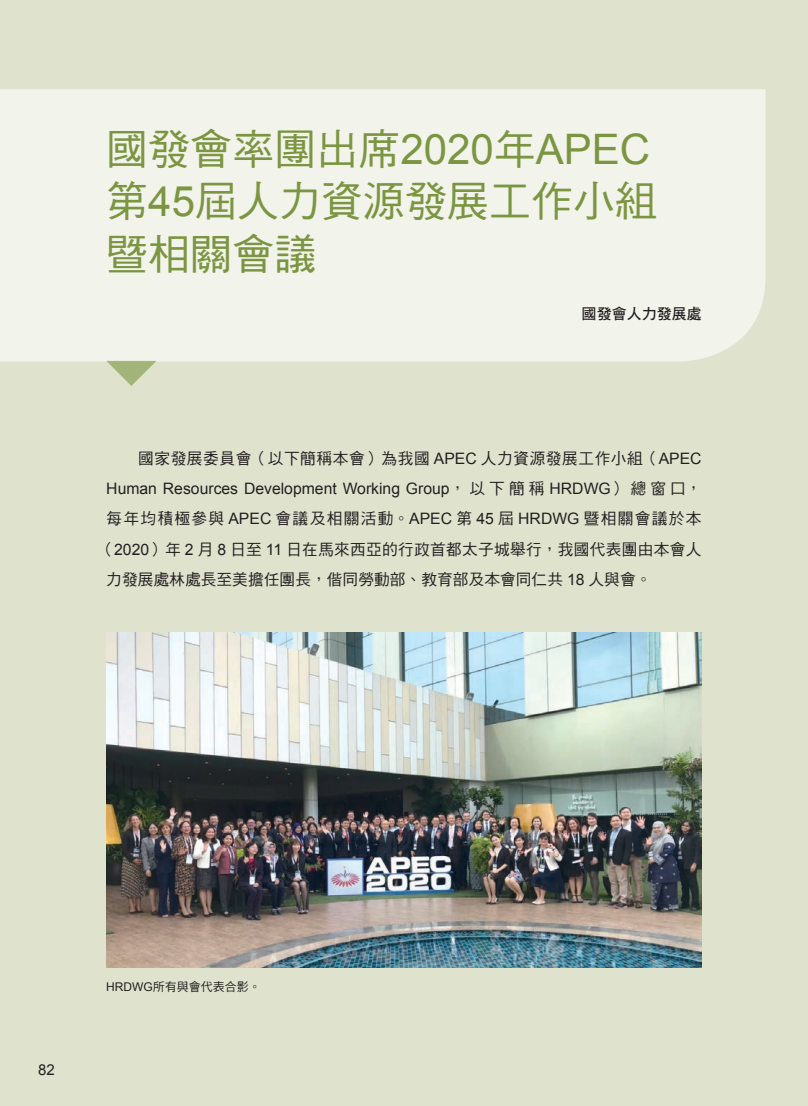
<style>
.page{position:relative;width:808px;height:1106px;background:#fff}
.page>*{position:absolute;margin:0;border:0;box-sizing:border-box;transform-origin:0 0}
.t1{font:42px/52.5px "DF Hei Std W5";color:#7b9540}
.t2{font:15.75px "DF Hei Std W5";letter-spacing:.015em;color:#231f20}
.t3{font:15.75px "Arial";color:#231f20}
.t4{font:15.75px "DF Hei Std W5";letter-spacing:.08em;color:#231f20}
.t5{font:15px "DF Hei Std W7";color:#231f20}
.t6{font:15px "Arial";color:#231f20}
.t7{font:12px "DF Hei Std W5";color:#231f20}
.s1{font-family:"Arial"}
.s2{font-family:"DF Hei Std W5"}
</style>
<div class="page">
<div style="left:0;top:0;width:807px;height:1106px;background:#dfe3ce"></div>
<div style="left:0;top:89px;width:765px;height:272px;background:#f2f3eb"></div>
<svg style="left:107px;top:361px;width:49px;height:25px"></svg>
<img style="left:106px;top:632px;width:596px;height:335px">
<h1 class="t1" style="left:106px;top:122px;width:552px">國發會率團出席<span class="s1">2020</span>年<span class="s1">APEC</span>第<span class="s1">45</span>屆人力資源發展工作小組暨相關會議</h1>
<p class="t5" style="left:582px;top:306px;width:121px">國發會人力發展處</p>
<p class="t2" style="left:138px;top:450px;width:565px">國家發展委員會（以下簡稱本會）為我國 <span class="s1">APEC</span> 人力資源發展工作小組（<span class="s1">APEC</span></p>
<p class="t3" style="left:106px;top:478px;width:597px">Human Resources Development Working Group<span class="s2">，以下簡稱</span> HRDWG<span class="s2">）總窗口，</span></p>
<p class="t4" style="left:106px;top:510px;width:597px">每年均積極參與 <span class="s1">APEC</span> 會議及相關活動。<span class="s1">APEC</span> 第 <span class="s1">45</span> 屆 <span class="s1">HRDWG</span> 暨相關會議於本</p>
<p class="t2" style="left:98px;top:540px;width:605px">（<span class="s1">2020</span>）年 <span class="s1">2</span> 月 <span class="s1">8</span> 日至 <span class="s1">11</span> 日在馬來西亞的行政首都太子城舉行，我國代表團由本會人</p>
<p class="t2" style="left:106px;top:570px;width:547px">力發展處林處長至美擔任團長，偕同勞動部、教育部及本會同仁共 <span class="s1">18</span> 人與會。</p>
<p class="t6" style="left:38px;top:1059px;width:18px">82</p>
<p class="t7" style="left:106px;top:980px;width:156px"><span class="s1">HRDWG</span>所有與會代表合影。</p>
</div>
